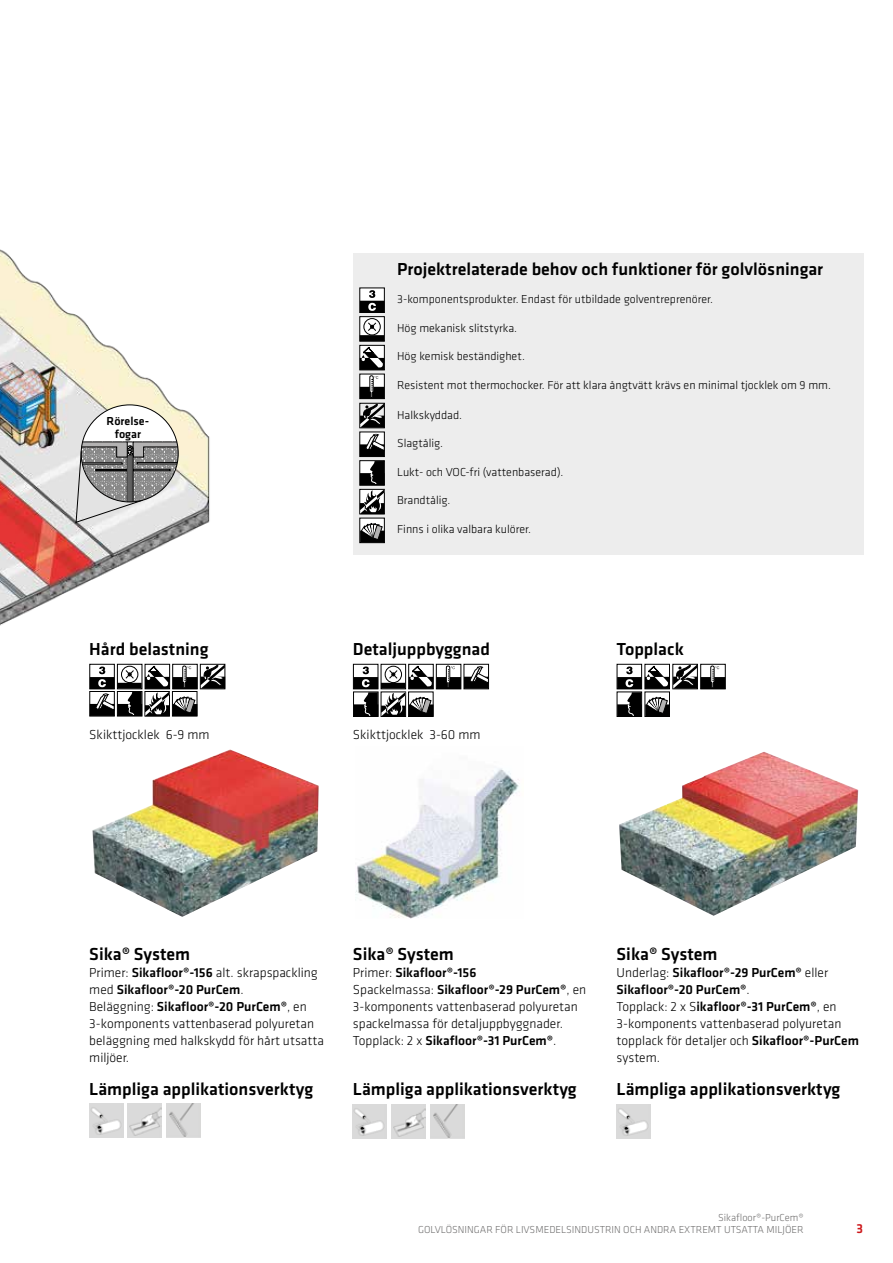
<style>
.page{position:relative;width:893px;height:1263px;background:#fff}
.page>*{position:absolute;margin:0;border:0;box-sizing:border-box;transform-origin:0 0}
.t1{font:500 18px "Klavika";color:#000}
.t2{font:300 13.5px/17px "Klavika";color:#000}
.t3{font:500 13.5px "Klavika";color:#cd171a}
.t4{font:300 12px "Klavika";color:#000}
.t5{font:500 12px/13.5px "Klavika";color:#000;text-align:center}
.t6{font:300 10.5px/12.6px "Klavika";color:#706f6f;text-align:right}
.s1{font-weight:500}
</style>
<div class="page">
<div style="left:353px;top:253px;width:510px;height:301px;background:#ededed"></div>
<div style="left:89px;top:664px;width:26px;height:25px;border:1px solid #000"></div>
<div style="left:90px;top:677px;width:24px;height:12px;background:#000"></div>
<svg style="left:98px;top:666px;width:8px;height:21px"></svg>
<img style="left:89px;top:1103px;width:34px;height:34px">
<img style="left:128px;top:1103px;width:34px;height:34px">
<img style="left:166px;top:1103px;width:34px;height:34px">
<img style="left:92px;top:749px;width:227px;height:168px">
<div style="left:89px;top:691px;width:26px;height:25px;border:1px solid #000"></div>
<div style="left:90px;top:704px;width:24px;height:12px;background:#000"></div>
<svg style="left:95px;top:693px;width:20px;height:18px"></svg>
<div style="left:117px;top:691px;width:25px;height:25px;border:1px solid #000"></div>
<div style="left:117px;top:704px;width:25px;height:12px;background:#000"></div>
<svg style="left:119px;top:667px;width:6px;height:16px"></svg>
<div style="left:117px;top:664px;width:25px;height:25px;border:1px solid #000"></div>
<div style="left:117px;top:683px;width:25px;height:6px;background:#000"></div>
<div style="left:121px;top:666px;width:17px;height:17px;border:1px solid #000;border-radius:50%"></div>
<svg style="left:125px;top:664px;width:100px;height:53px"></svg>
<img style="left:353px;top:1104px;width:34px;height:34px">
<img style="left:391px;top:1104px;width:34px;height:34px">
<img style="left:430px;top:1104px;width:34px;height:34px">
<img style="left:356px;top:768px;width:163px;height:150px">
<div style="left:353px;top:664px;width:25px;height:25px;border:1px solid #000"></div>
<div style="left:353px;top:677px;width:25px;height:12px;background:#000"></div>
<div style="left:408px;top:664px;width:26px;height:25px;border:1px solid #000"></div>
<div style="left:463px;top:664px;width:26px;height:25px;border:1px solid #000"></div>
<div style="left:464px;top:677px;width:25px;height:12px;background:#000"></div>
<svg style="left:469px;top:666px;width:20px;height:16px"></svg>
<div style="left:408px;top:691px;width:26px;height:26px;border:1px solid #000"></div>
<div style="left:353px;top:691px;width:26px;height:26px;border:1px solid #000"></div>
<div style="left:354px;top:704px;width:24px;height:12px;background:#000"></div>
<div style="left:436px;top:664px;width:25px;height:25px;border:1px solid #000"></div>
<div style="left:436px;top:677px;width:25px;height:12px;background:#000"></div>
<svg style="left:446px;top:665px;width:9px;height:22px"></svg>
<div style="left:381px;top:664px;width:25px;height:25px;border:1px solid #000"></div>
<svg style="left:362px;top:665px;width:71px;height:52px"></svg>
<div style="left:617px;top:664px;width:25px;height:25px;border:1px solid #000"></div>
<div style="left:617px;top:677px;width:25px;height:12px;background:#000"></div>
<img style="left:617px;top:1104px;width:34px;height:34px">
<img style="left:619px;top:752px;width:239px;height:164px">
<div style="left:617px;top:691px;width:25px;height:26px;border:1px solid #000"></div>
<div style="left:617px;top:704px;width:25px;height:12px;background:#000"></div>
<div style="left:672px;top:664px;width:26px;height:25px;border:1px solid #000"></div>
<div style="left:673px;top:677px;width:25px;height:12px;background:#000"></div>
<svg style="left:626px;top:664px;width:71px;height:53px"></svg>
<img style="left:0;top:249px;width:210px;height:377px">
<div style="left:360px;top:288px;width:24px;height:24px;background:#fff"></div>
<div style="left:359px;top:287px;width:26px;height:26px;border:1px solid #000"></div>
<div style="left:360px;top:301px;width:24px;height:12px;background:#000"></div>
<svg style="left:368px;top:290px;width:8px;height:21px"></svg>
<div style="left:359px;top:489px;width:26px;height:25px;border:1px solid #000"></div>
<div style="left:359px;top:345px;width:26px;height:25px;border:1px solid #000"></div>
<div style="left:360px;top:432px;width:24px;height:24px;background:#fff"></div>
<div style="left:359px;top:431px;width:26px;height:26px;border:1px solid #000"></div>
<div style="left:360px;top:444px;width:24px;height:12px;background:#000"></div>
<svg style="left:365px;top:434px;width:20px;height:18px"></svg>
<div style="left:360px;top:518px;width:24px;height:25px;background:#fff"></div>
<div style="left:360px;top:531px;width:25px;height:12px;background:#000"></div>
<svg style="left:360px;top:522px;width:23px;height:19px"></svg>
<div style="left:359px;top:460px;width:26px;height:26px;border:1px solid #000"></div>
<svg style="left:360px;top:461px;width:24px;height:53px"></svg>
<div style="left:359px;top:403px;width:26px;height:25px;border:1px solid #000"></div>
<div style="left:360px;top:416px;width:25px;height:12px;background:#090909"></div>
<div style="left:359px;top:374px;width:26px;height:25px;border:1px solid #000"></div>
<svg style="left:360px;top:346px;width:24px;height:82px"></svg>
<svg style="left:361px;top:318px;width:22px;height:17px"></svg>
<div style="left:359px;top:316px;width:26px;height:26px;border:1px solid #000"></div>
<div style="left:360px;top:335px;width:24px;height:6px;background:#000"></div>
<div style="left:363px;top:318px;width:18px;height:17px;border:1px solid #000;border-radius:50%"></div>
<svg style="left:367px;top:321px;width:10px;height:11px"></svg>
<div style="left:81px;top:405px;width:97px;height:97px;background:#fff;border-radius:50%"></div>
<svg style="left:75px;top:442px;width:103px;height:82px;background:#a6a6a6"></svg>
<div style="left:700px;top:664px;width:26px;height:25px;border:1px solid #000"></div>
<div style="left:701px;top:677px;width:24px;height:12px;background:#000"></div>
<svg style="left:710px;top:665px;width:9px;height:23px"></svg>
<p class="t5" style="left:107px;top:414px;width:44px">Rörelse&shy;fogar</p>
<h1 class="t1" style="left:89px;top:636px;width:121px">Hård belastning</h1>
<p class="t2" style="left:89px;top:726px;width:122px">Skikttjocklek 6-9 mm</p>
<h1 class="t1" style="left:397px;top:256px;width:428px">Projektrelaterade behov och funktioner för golvlösningar</h1>
<p class="t4" style="left:397px;top:292px;width:317px">3-komponentsprodukter. Endast för utbildade golventreprenörer.</p>
<p class="t4" style="left:397px;top:320px;width:121px">Hög mekanisk slitstyrka.</p>
<p class="t4" style="left:397px;top:349px;width:129px">Hög kemisk beständighet.</p>
<p class="t4" style="left:397px;top:377px;width:435px">Resistent mot thermochocker. För att klara ångtvätt krävs en minimal tjocklek om 9 mm.</p>
<p class="t4" style="left:397px;top:407px;width:66px">Halkskyddad.</p>
<p class="t4" style="left:397px;top:436px;width:47px">Slagtålig.</p>
<p class="t4" style="left:397px;top:464px;width:168px">Lukt- och VOC-fri (vattenbaserad).</p>
<p class="t4" style="left:397px;top:493px;width:55px">Brandtålig.</p>
<p class="t4" style="left:397px;top:521px;width:135px">Finns i olika valbara kulörer.</p>
<h1 class="t1" style="left:353px;top:636px;width:139px">Detaljuppbyggnad</h1>
<p class="t2" style="left:353px;top:726px;width:129px">Skikttjocklek 3-60 mm</p>
<h1 class="t1" style="left:617px;top:636px;width:69px">Topplack</h1>
<h1 class="t1" style="left:89px;top:942px;width:102px">Sika® System</h1>
<p class="t2" style="left:89px;top:964px;width:236px">Primer: <span class="s1">Sikafloor®-156</span> alt. skrapspackling med <span class="s1">Sikafloor®-20 PurCem</span>.<br>Beläggning: <span class="s1">Sikafloor®-20 PurCem®</span>, en 3-komponents vattenbaserad polyuretan beläggning med halkskydd för hårt utsatta miljöer.</p>
<h1 class="t1" style="left:89px;top:1077px;width:225px">Lämpliga applikationsverktyg</h1>
<h1 class="t1" style="left:353px;top:942px;width:102px">Sika® System</h1>
<p class="t2" style="left:353px;top:964px;width:235px">Primer: <span class="s1">Sikafloor®-156<br></span>Spackelmassa: <span class="s1">Sikafloor®-29 PurCem®</span>, en 3-komponents vattenbaserad polyuretan spackelmassa för detaljuppbyggnader.<br>Topplack: 2 x <span class="s1">Sikafloor®-31 PurCem®</span>.</p>
<h1 class="t1" style="left:353px;top:1077px;width:225px">Lämpliga applikationsverktyg</h1>
<h1 class="t1" style="left:617px;top:942px;width:102px">Sika® System</h1>
<p class="t2" style="left:617px;top:964px;width:244px">Underlag: <span class="s1">Sikafloor®-29 PurCem®</span> eller <span class="s1">Sikafloor®-20 PurCem®</span>.<br>Topplack: 2 x S<span class="s1">ikafloor®-31 PurCem®</span>, en 3-komponents vattenbaserad polyuretan topplack för detaljer och <span class="s1">Sikafloor®-PurCem </span>system.</p>
<h1 class="t1" style="left:617px;top:1077px;width:225px">Lämpliga applikationsverktyg</h1>
<p class="t6" style="left:418px;top:1211px;width:387px">Sikafloor®-PurCem®<br>GOLVLÖSNINGAR FÖR LIVSMEDELSINDUSTRIN OCH ANDRA EXTREMT UTSATTA MILJÖER</p>
<p class="t3" style="left:857px;top:1219px;width:8px">3</p>
</div>
